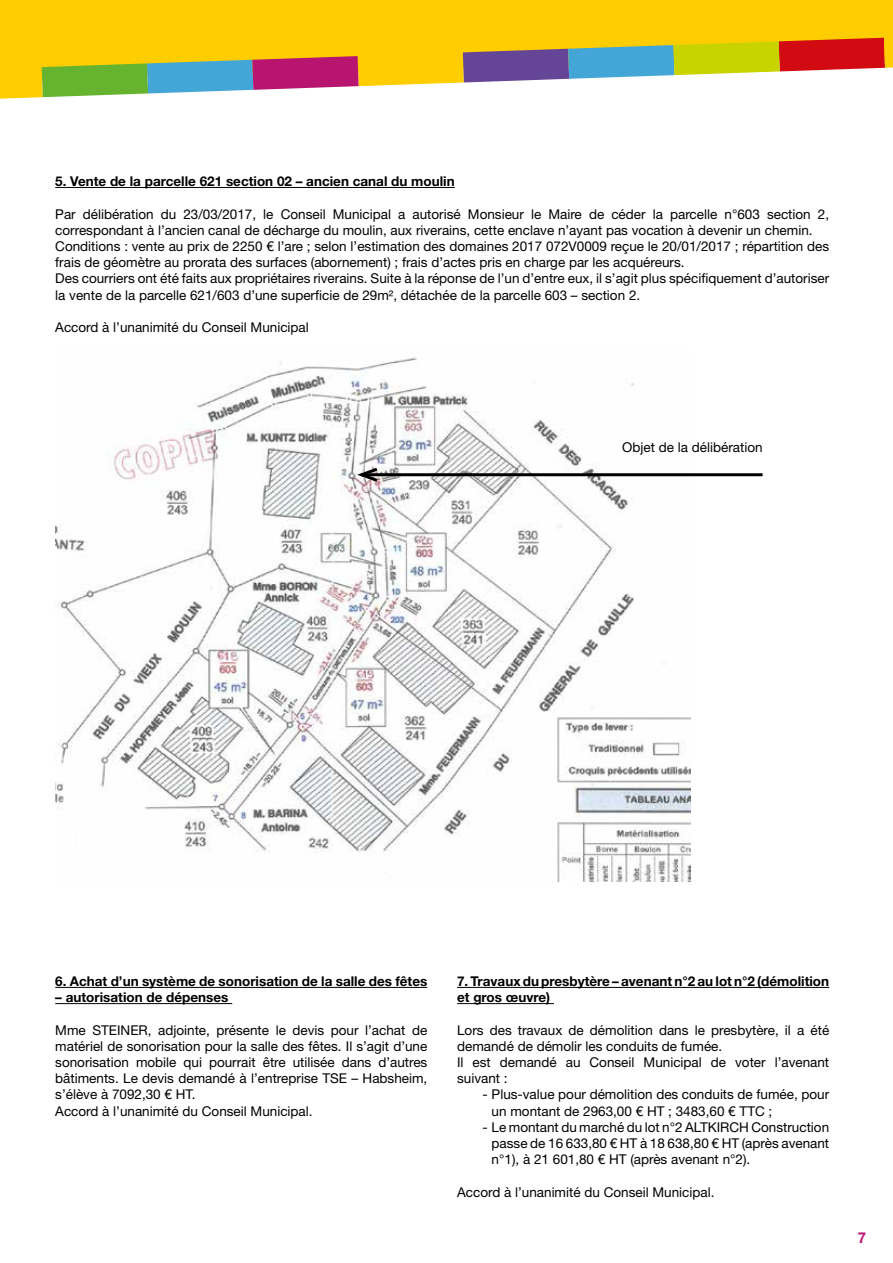
<style>
.page{position:relative;width:893px;height:1263px;background:#fff}
.page>*{position:absolute;margin:0;border:0;box-sizing:border-box;transform-origin:0 0}
.t1{font:700 15px "Helvetica Neue LT Std";color:#b81570}
.t2{font:13.5px/16.2px "Helvetica Neue LT Std";color:#000}
.t3{font:700 13.5px/16.2px "Helvetica Neue LT Std";color:#000}
</style>
<div class="page">
<div style="left:0;top:0;width:893px;height:37px;background:#ffcd00"></div>
<svg style="left:0;top:37px;width:893px;height:62px"></svg>
<hr style="left:55px;top:187px;width:400px;height:1px;background:#000">
<img style="left:55px;top:357px;width:636px;height:524px">
<hr style="left:362px;top:473px;width:401px;height:3px;background:#000">
<svg style="left:353px;top:465px;width:28px;height:19px"></svg>
<hr style="left:55px;top:987px;width:372px;height:1px;background:#000">
<hr style="left:55px;top:1003px;width:177px;height:1px;background:#000">
<hr style="left:457px;top:987px;width:372px;height:1px;background:#000">
<hr style="left:457px;top:1003px;width:97px;height:1px;background:#000">
<p class="t3" style="left:55px;top:173px;width:401px">5. Vente de la parcelle 621 section 02 – ancien canal du moulin</p>
<p class="t2" style="left:55px;top:205px;width:775px">Par délibération du 23/03/2017, le Conseil Municipal a autorisé Monsieur le Maire de céder la parcelle n°603 section 2, correspondant à l’ancien canal de décharge du moulin, aux riverains, cette enclave n’ayant pas vocation à devenir un chemin.<br>Conditions : vente au prix de 2250 € l’are ; selon l’estimation des domaines 2017 072V0009 reçue le 20/01/2017 ; répartition des frais de géomètre au prorata des surfaces (abornement) ; frais d’actes pris en charge par les acquéreurs.<br>Des courriers ont été faits aux propriétaires riverains. Suite à la réponse de l’un d’entre eux, il s’agit plus spécifiquement d’autoriser la vente de la parcelle 621/603 d’une superficie de 29m², détachée de la parcelle 603 – section 2.</p>
<p class="t2" style="left:55px;top:319px;width:255px">Accord à l’unanimité du Conseil Municipal</p>
<p class="t2" style="left:622px;top:439px;width:142px">Objet de la délibération</p>
<p class="t3" style="left:55px;top:973px;width:374px">6. Achat d’un système de sonorisation de la salle des fêtes</p>
<p class="t3" style="left:55px;top:989px;width:175px">– autorisation de dépenses</p>
<p class="t2" style="left:55px;top:1021px;width:374px">Mme STEINER, adjointe, présente le devis pour l’achat de matériel de sonorisation pour la salle des fêtes. Il s’agit d’une sonorisation mobile qui pourrait être utilisée dans d’autres bâtiments. Le devis demandé à l’entreprise TSE – Habsheim, s’élève à 7092,30 € HT.<br>Accord à l’unanimité du Conseil Municipal.</p>
<p class="t3" style="left:457px;top:973px;width:374px">7. Travaux du presbytère – avenant n°2 au lot n°2 (démolition et gros œuvre)</p>
<p class="t2" style="left:457px;top:1021px;width:374px">Lors des travaux de démolition dans le presbytère, il a été demandé de démolir les conduits de fumée.<br>Il est demandé au Conseil Municipal de voter l’avenant suivant :</p>
<p class="t2" style="left:492px;top:1086px;width:339px;text-indent:-9px">- Plus-value pour démolition des conduits de fumée, pour un montant de 2963,00 € HT ; 3483,60 € TTC ;</p>
<p class="t2" style="left:492px;top:1119px;width:339px;text-align:justify;text-indent:-9px">- Le montant du marché du lot n°2 ALTKIRCH Construction passe de 16 633,80 € HT à 18 638,80 € HT (après avenant n°1), à 21 601,80 € HT (après avenant n°2).</p>
<p class="t2" style="left:457px;top:1183px;width:259px">Accord à l’unanimité du Conseil Municipal.</p>
<p class="t1" style="left:858px;top:1228px;width:10px">7</p>
</div>
